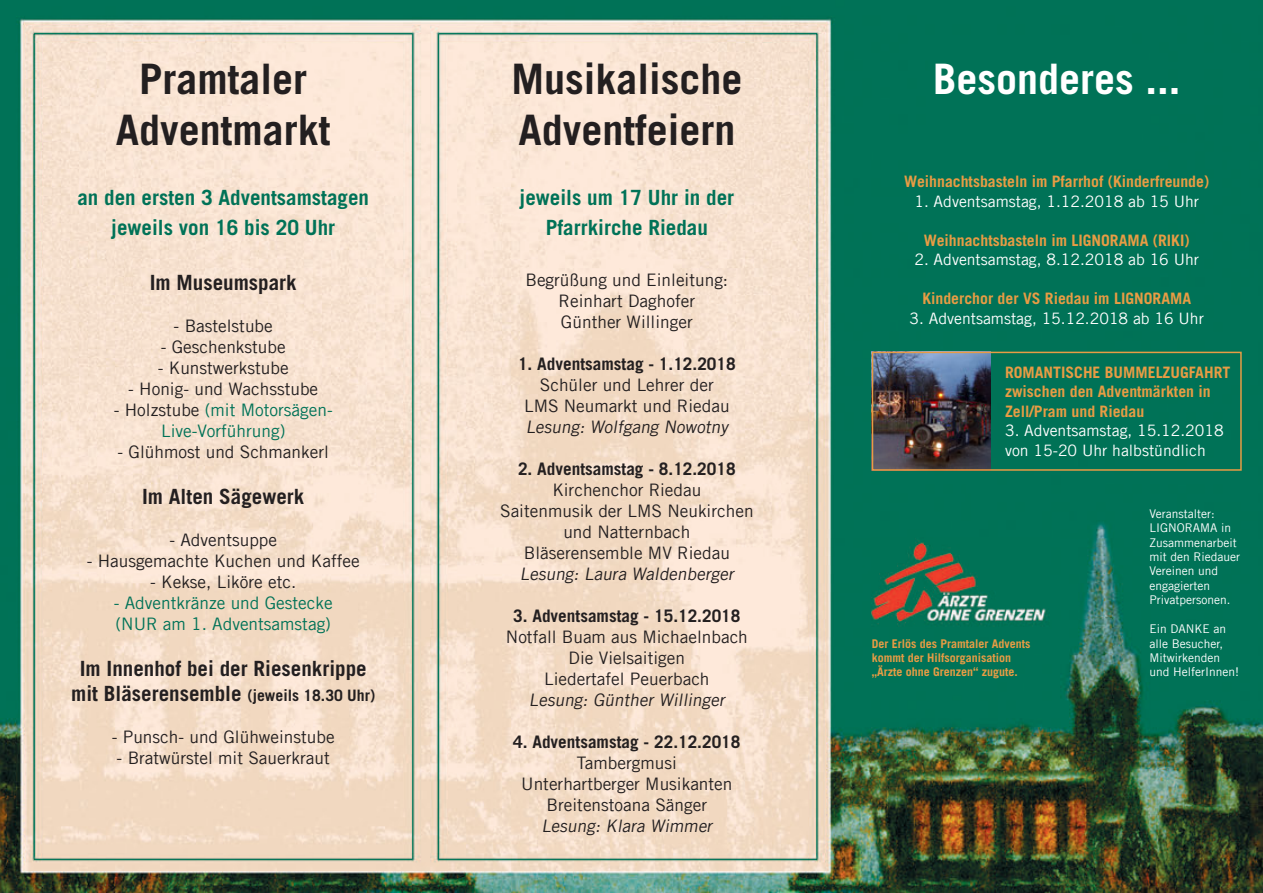
<style>
.page{position:relative;width:1263px;height:893px;background:#fff}
.page>*{position:absolute;margin:0;border:0;box-sizing:border-box;transform-origin:0 0}
.t1{font:700 42px/50.4px "Trade Gothic LT";color:#231f20;text-align:center}
.t2{font:700 42px "Trade Gothic LT";color:#fff}
.t3{font:700 21px/25.2px "Trade Gothic LT";color:#231f20;text-align:center}
.t4{font:700 21px/30px "Trade Gothic LT";color:#007257;text-align:center}
.t5{font:17.25px/21px "Trade Gothic LT";color:#231f20;text-align:center}
.t6{font:700 17.25px "Trade Gothic LT";color:#231f20}
.t7{font:17.25px/21px "Trade Gothic LT";color:#007257;text-align:center}
.t8{font:italic 17.25px "Trade Gothic LT";color:#231f20}
.t9{font:700 15.75px/19.5px "Trade Gothic LT";color:#e89c44}
.t10{font:15.75px/19.5px "Trade Gothic LT";color:#fff}
.t11{font:12px/14.4px "Trade Gothic LT";color:#fff}
.t12{font:700 12px/14.4px "Trade Gothic LT";color:#e89c44}
.s1{color:#231f20}
.s2{font-size:15.75px}
</style>
<div class="page">
<img style="left:0;top:0;width:1263px;height:893px">
<img style="left:872px;top:538px;width:178px;height:90px">
<img style="left:875px;top:355px;width:116px;height:113px">
<div style="left:872px;top:352px;width:370px;height:119px;border:2px solid #e89c44"></div>
<h1 class="t1" style="left:116px;top:53px;width:216px">Pramtaler<br>Adventmarkt</h1>
<p class="t4" style="left:77px;top:182px;width:293px">an den ersten 3 Adventsamstagen jeweils von 16 bis 20 Uhr</p>
<p class="t3" style="left:150px;top:269px;width:148px">Im Museumspark</p>
<p class="t5" style="left:174px;top:315px;width:101px">- Bastelstube</p>
<p class="t5" style="left:161px;top:336px;width:127px">- Geschenkstube</p>
<p class="t5" style="left:158px;top:357px;width:132px">- Kunstwerkstube</p>
<p class="t5" style="left:128px;top:378px;width:191px">- Honig- und Wachsstube</p>
<p class="t7" style="left:114px;top:399px;width:220px"><span class="s1">- Holzstube</span> (mit Motorsägen-<br>Live-Vorführung)</p>
<p class="t5" style="left:118px;top:441px;width:213px">- Glühmost und Schmankerl</p>
<p class="t3" style="left:142px;top:484px;width:164px">Im Alten Sägewerk</p>
<p class="t5" style="left:169px;top:529px;width:109px">- Adventsuppe</p>
<p class="t5" style="left:87px;top:550px;width:275px">- Hausgemachte Kuchen und Kaffee</p>
<p class="t5" style="left:150px;top:571px;width:148px">- Kekse, Liköre etc.</p>
<p class="t7" style="left:114px;top:592px;width:220px;text-align:left">- Adventkränze und Gestecke (NUR am 1. Adventsamstag)</p>
<p class="t3" style="left:71px;top:656px;width:305px">Im Innenhof bei der Riesenkrippe mit Bläserensemble <span class="s2">(jeweils 18.30 Uhr)</span></p>
<p class="t5" style="left:112px;top:726px;width:224px">- Punsch- und Glühweinstube</p>
<p class="t5" style="left:117px;top:747px;width:215px">- Bratwürstel mit Sauerkraut</p>
<h1 class="t1" style="left:511px;top:53px;width:232px;text-align:left">Musikalische<br>Adventfeiern</h1>
<p class="t4" style="left:519px;top:182px;width:216px">jeweils um 17 Uhr in der<br>Pfarrkirche Riedau</p>
<p class="t5" style="left:525px;top:269px;width:204px">Begrüßung und Einleitung:<br>Reinhart Daghofer<br>Günther Willinger</p>
<p class="t6" style="left:518px;top:353px;width:219px">1. Adventsamstag - 1.12.2018</p>
<p class="t5" style="left:524px;top:374px;width:207px">Schüler und Lehrer der<br>LMS Neumarkt und Riedau</p>
<p class="t8" style="left:526px;top:416px;width:207px">Lesung: Wolfgang Nowotny</p>
<p class="t6" style="left:518px;top:458px;width:219px">2. Adventsamstag - 8.12.2018</p>
<p class="t5" style="left:500px;top:479px;width:255px">Kirchenchor Riedau<br>Saitenmusik der LMS Neukirchen und Natternbach<br>Bläserensemble MV Riedau</p>
<p class="t8" style="left:520px;top:563px;width:219px">Lesung: Laura Waldenberger</p>
<p class="t6" style="left:513px;top:605px;width:229px">3. Adventsamstag - 15.12.2018</p>
<p class="t5" style="left:506px;top:626px;width:243px">Notfall Buam aus Michaelnbach<br>Die Vielsaitigen<br>Liedertafel Peuerbach</p>
<p class="t8" style="left:529px;top:689px;width:201px">Lesung: Günther Willinger</p>
<p class="t6" style="left:513px;top:731px;width:229px">4. Adventsamstag - 22.12.2018</p>
<p class="t5" style="left:521px;top:752px;width:213px">Tambergmusi<br>Unterhartberger Musikanten<br>Breitenstoana Sänger</p>
<p class="t8" style="left:541px;top:815px;width:176px">Lesung: Klara Wimmer</p>
<h1 class="t2" style="left:933px;top:53px;width:249px">Besonderes ...</h1>
<p class="t9" style="left:904px;top:172px;width:307px">Weihnachtsbasteln im Pfarrhof (Kinderfreunde)</p>
<p class="t10" style="left:914px;top:191px;width:286px">1. Adventsamstag, 1.12.2018 ab 15 Uhr</p>
<p class="t9" style="left:924px;top:230px;width:267px">Weihnachtsbasteln im LIGNORAMA (RIKI)</p>
<p class="t10" style="left:914px;top:250px;width:286px">2. Adventsamstag, 8.12.2018 ab 16 Uhr</p>
<p class="t9" style="left:922px;top:288px;width:270px">Kinderchor der VS Riedau im LIGNORAMA</p>
<p class="t10" style="left:909px;top:308px;width:296px">3. Adventsamstag, 15.12.2018 ab 16 Uhr</p>
<p class="t9" style="left:1005px;top:362px;width:227px">ROMANTISCHE BUMMELZUGFAHRT zwischen den Adventmärkten in<br>Zell/Pram und Riedau</p>
<p class="t10" style="left:1005px;top:421px;width:220px">3. Adventsamstag, 15.12.2018 von 15-20 Uhr halbstündlich</p>
<p class="t12" style="left:872px;top:636px;width:160px">Der Erlös des Pramtaler Advents kommt der Hilfsorganisation „Ärzte ohne Grenzen“ zugute.</p>
<p class="t11" style="left:1149px;top:506px;width:92px">Veranstalter:<br>LIGNORAMA in<br>Zusammenarbeit mit den Riedauer<br>Vereinen und engagierten<br>Privatpersonen.</p>
<p class="t11" style="left:1149px;top:621px;width:91px">Ein DANKE an alle Besucher,<br>Mitwirkenden und HelferInnen!</p>
</div>
